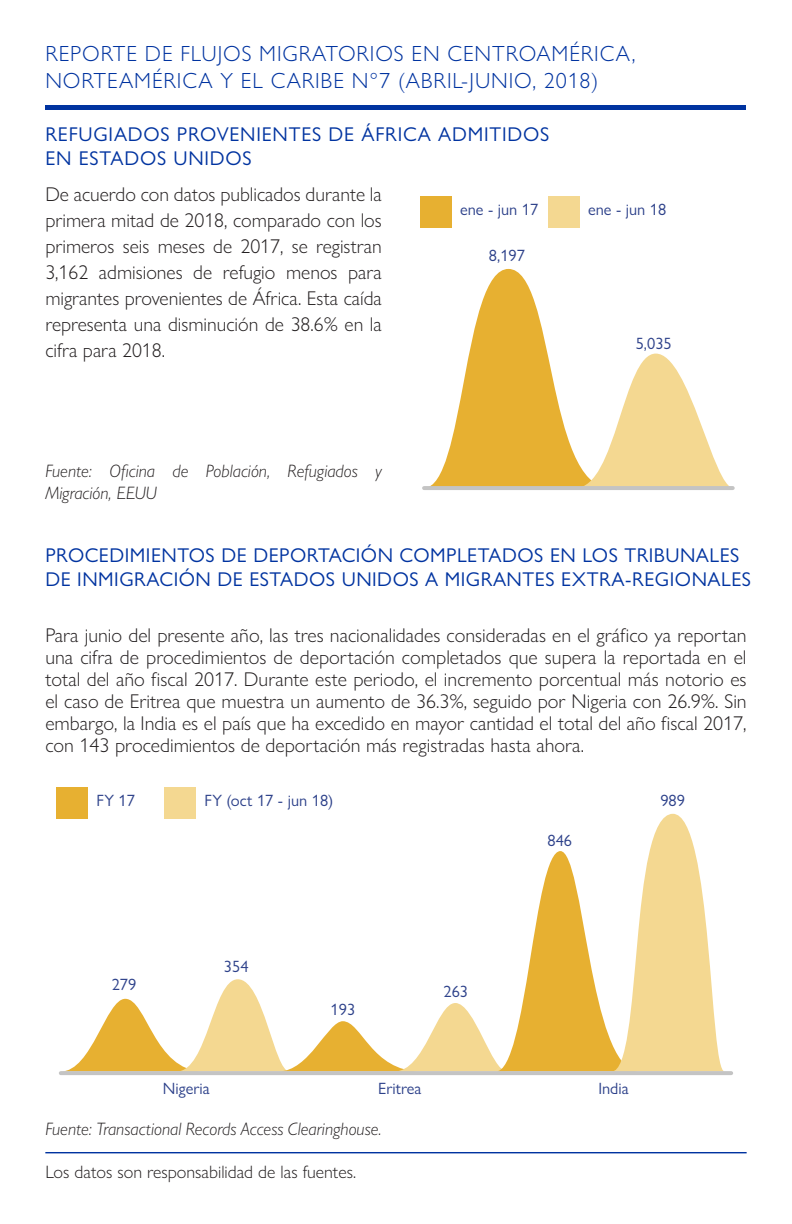
<style>
.page{position:relative;width:792px;height:1224px;background:#fff}
.page>*{position:absolute;margin:0;border:0;box-sizing:border-box;transform-origin:0 0}
.t1{font:300 22px/26.4px "Gill Sans Nova";letter-spacing:.04em;color:#0033a0}
.t2{font:300 20px/26px "Gill Sans Nova";color:#231f20;text-align:justify}
.t3{font:20px/24px "Gill Sans Nova";letter-spacing:.025em;color:#0033a0}
.t4{font:italic 300 18px/21.6px "Gill Sans Nova";color:#231f20}
.t5{font:300 18px "Gill Sans Nova";color:#231f20}
.t6{font:16.4px "Gill Sans Nova";color:#2d418a}
</style>
<div class="page">
<hr style="left:45px;top:105px;width:701px;height:4px;background:#0033a0">
<svg style="left:65px;top:814px;width:659px;height:257px"></svg>
<hr style="left:61px;top:1071px;width:670px;height:4px;background:#c4c4c4">
<div style="left:56px;top:787px;width:32px;height:32px;background:#e7b031"></div>
<div style="left:164px;top:787px;width:32px;height:32px;background:#f4d891"></div>
<svg style="left:430px;top:269px;width:146px;height:217px;fill:#e7b031"></svg>
<svg style="left:576px;top:354px;width:153px;height:132px"></svg>
<hr style="left:424px;top:486px;width:309px;height:4px;background:#c4c4c4">
<div style="left:420px;top:196px;width:31px;height:32px;background:#e7b031"></div>
<div style="left:548px;top:196px;width:31px;height:32px;background:#f4d891"></div>
<hr style="left:45px;top:1152px;width:702px;height:1px;background:#0033a0">
<p class="t1" style="left:45px;top:40px;width:592px">REPORTE DE FLUJOS MIGRATORIOS EN CENTROAMÉRICA,<br>NORTEAMÉRICA Y EL CARIBE N°7 (ABRIL-JUNIO, 2018)</p>
<p class="t3" style="left:45px;top:122px;width:505px">REFUGIADOS PROVENIENTES DE ÁFRICA ADMITIDOS</p>
<p class="t3" style="left:45px;top:146px;width:208px">EN ESTADOS UNIDOS</p>
<p class="t2" style="left:45px;top:181px;width:338px">De acuerdo con datos publicados durante la primera mitad de 2018, comparado con los primeros seis meses de 2017, se registran 3,162 admisiones de refugio menos para migrantes provenientes de África. Esta caída representa una disminución de 38.6% en la cifra para 2018.</p>
<p class="t6" style="left:460px;top:200px;width:80px">ene - jun 17</p>
<p class="t6" style="left:588px;top:200px;width:80px">ene - jun 18</p>
<p class="t6" style="left:489px;top:245px;width:37px">8,197</p>
<p class="t6" style="left:636px;top:333px;width:37px">5,035</p>
<p class="t4" style="left:45px;top:460px;width:338px">Fuente: Oficina de Población, Refugiados y<br>Migración, EEUU</p>
<p class="t3" style="left:45px;top:543px;width:707px">PROCEDIMIENTOS DE DEPORTACIÓN COMPLETADOS EN LOS TRIBUNALES<br>DE INMIGRACIÓN DE ESTADOS UNIDOS A MIGRANTES EXTRA-REGIONALES</p>
<p class="t2" style="left:45px;top:624px;width:703px;line-height:22px">Para junio del presente año, las tres nacionalidades consideradas en el gráfico ya reportan una cifra de procedimientos de deportación completados que supera la reportada en el total del año fiscal 2017. Durante este periodo, el incremento porcentual más notorio es el caso de Eritrea que muestra un aumento de 36.3%, seguido por Nigeria con 26.9%. Sin embargo, la India es el país que ha excedido en mayor cantidad el total del año fiscal 2017, con 143 procedimientos de deportación más registradas hasta ahora.</p>
<p class="t6" style="left:97px;top:790px;width:40px">FY 17</p>
<p class="t6" style="left:205px;top:790px;width:130px">FY (oct 17 - jun 18)</p>
<p class="t6" style="left:548px;top:830px;width:26px">846</p>
<p class="t6" style="left:660px;top:791px;width:26px">989</p>
<p class="t6" style="left:112px;top:975px;width:26px">279</p>
<p class="t6" style="left:224px;top:956px;width:26px">354</p>
<p class="t6" style="left:331px;top:999px;width:26px">193</p>
<p class="t6" style="left:444px;top:981px;width:26px">263</p>
<p class="t6" style="left:163px;top:1078px;width:48px">Nigeria</p>
<p class="t6" style="left:378px;top:1078px;width:45px">Eritrea</p>
<p class="t6" style="left:598px;top:1078px;width:32px">India</p>
<p class="t4" style="left:45px;top:1118px;width:338px">Fuente: Transactional Records Access Clearinghouse.</p>
<p class="t5" style="left:45px;top:1161px;width:312px">Los datos son responsabilidad de las fuentes.</p>
</div>
